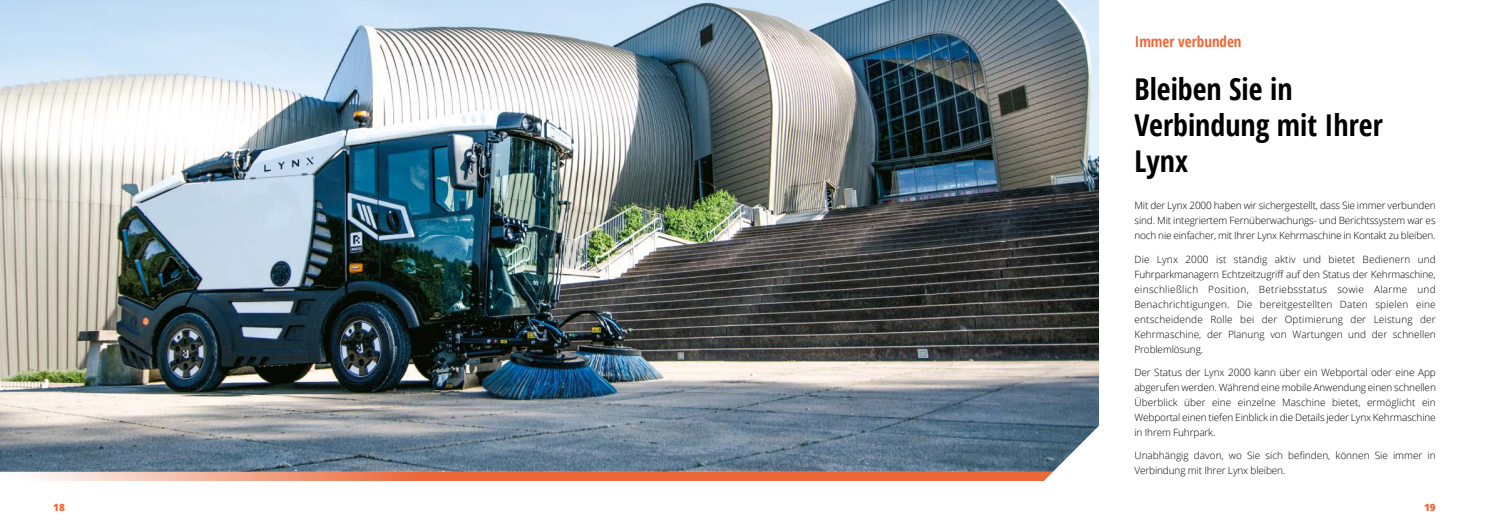
<style>
.page{position:relative;width:1489px;height:525px;background:#fff}
.page>*{position:absolute;margin:0;border:0;box-sizing:border-box;transform-origin:0 0}
.t1{font:700 condensed 30px/36px "Open Sans";color:#000}
.t2{font:700 condensed 15px "Open Sans";color:#ed6839}
.t3{font:300 10px/15px "Open Sans";letter-spacing:-.015em;color:#000;text-align:justify}
.t4{font:800 10px "Open Sans";color:#ed6839}
</style>
<div class="page">
<div style="left:0;top:449px;width:1064px;height:33px;background:#006cb6;opacity:.05"></div>
<svg style="left:0;top:471px;width:1052px;height:9px;background:#e38868"></svg>
<img style="left:0;top:0;width:1098px;height:471px">
<h2 class="t2" style="left:1134px;top:35px;width:108px">Immer verbunden</h2>
<h1 class="t1" style="left:1134px;top:74px;width:250px">Bleiben Sie in<br>Verbindung mit Ihrer<br>Lynx</h1>
<p class="t3" style="left:1134px;top:199px;width:303px">Mit der Lynx 2000 haben wir sichergestellt, dass Sie immer verbunden sind. Mit integriertem Fernüberwachungs- und Berichtssystem war es noch nie einfacher, mit Ihrer Lynx Kehrmaschine in Kontakt zu bleiben.</p>
<p class="t3" style="left:1134px;top:252px;width:303px">Die Lynx 2000 ist ständig aktiv und bietet Bedienern und Fuhrparkmanagern Echtzeitzugriff auf den Status der Kehrmaschine, einschließlich Position, Betriebsstatus sowie Alarme und Benachrichtigungen. Die bereitgestellten Daten spielen eine entscheidende Rolle bei der Optimierung der Leistung der Kehrmaschine, der Planung von Wartungen und der schnellen Problemlösung.</p>
<p class="t3" style="left:1134px;top:365px;width:303px">Der Status der Lynx 2000 kann über ein Webportal oder eine App abgerufen werden. Während eine mobile Anwendung einen schnellen Überblick über eine einzelne Maschine bietet, ermöglicht ein Webportal einen tiefen Einblick in die Details jeder Lynx Kehrmaschine in Ihrem Fuhrpark.</p>
<p class="t3" style="left:1134px;top:447px;width:303px">Unabhängig davon, wo Sie sich befinden, können Sie immer in<br>Verbindung mit Ihrer Lynx bleiben.</p>
<p class="t4" style="left:53px;top:501px;width:13px">18</p>
<p class="t4" style="left:1423px;top:501px;width:13px">19</p>
</div>
